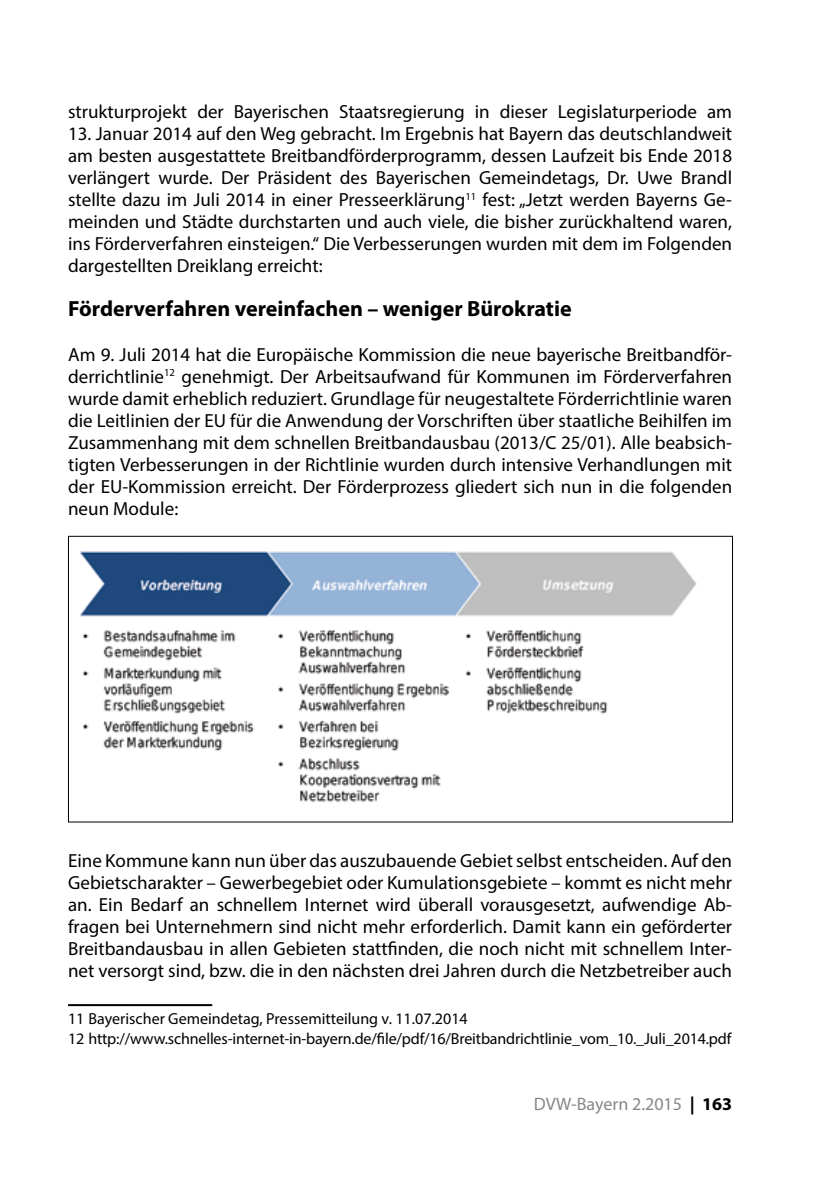
<style>
.page{position:relative;width:840px;height:1191px;background:#fff}
.page>*{position:absolute;margin:0;border:0;box-sizing:border-box;transform-origin:0 0}
.t1{font:700 22px "Myriad Pro";color:#000}
.t2{font:19px/22px "Myriad Pro";color:#000;text-align:justify}
.t3{font:18px "Myriad Pro";color:#868786}
.t4{font:16px/19.2px "Myriad Pro";letter-spacing:-.01em;color:#000}
.s1{font-weight:700;color:#000}
</style>
<div class="page">
<hr style="left:68px;top:1004px;width:144px;height:2px;background:#000">
<img style="left:79px;top:551px;width:618px;height:252px">
<p class="t2" style="left:68px;top:101px;width:665px">strukturprojekt der Bayerischen Staatsregierung in dieser Legislaturperiode am</p>
<p class="t2" style="left:68px;top:123px;width:665px">13. Januar 2014 auf den Weg gebracht. Im Ergebnis hat Bayern das deutschlandweit am besten ausgestattete Breitbandförderprogramm, dessen Laufzeit bis Ende 2018 verlängert wurde. Der Präsident des Bayerischen Gemeindetags, Dr. Uwe Brandl stellte dazu im Juli 2014 in einer Presseerklärung<sup>11</sup> fest: „Jetzt werden Bayerns Ge&shy;meinden und Städte durchstarten und auch viele, die bisher zurückhaltend waren, ins Förderverfahren einsteigen.“ Die Verbesserungen wurden mit dem im Folgenden dargestellten Dreiklang erreicht:</p>
<p class="t1" style="left:68px;top:295px;width:505px">Förderverfahren vereinfachen – weniger Bürokratie</p>
<p class="t2" style="left:68px;top:343px;width:665px">Am 9. Juli 2014 hat die Europäische Kommission die neue bayerische Breitbandför&shy;derrichtlinie<sup>12</sup> genehmigt. Der Arbeitsaufwand für Kommunen im Förderverfahren wurde damit erheblich reduziert. Grundlage für neugestaltete Förderrichtlinie waren die Leitlinien der EU für die Anwendung der Vorschriften über staatliche Beihilfen im Zusammenhang mit dem schnellen Breitbandausbau (2013/C 25/01). Alle beabsich&shy;tigten Verbesserungen in der Richtlinie wurden durch intensive Verhandlungen mit der EU-Kommission erreicht. Der Förderprozess gliedert sich nun in die folgenden neun Module:</p>
<p class="t2" style="left:68px;top:849px;width:665px">Eine Kommune kann nun über das auszubauende Gebiet selbst entscheiden. Auf den Gebietscharakter – Gewerbegebiet oder Kumulationsgebiete – kommt es nicht mehr an. Ein Bedarf an schnellem Internet wird überall vorausgesetzt, aufwendige Ab&shy;fragen bei Unternehmern sind nicht mehr erforderlich. Damit kann ein geförderter Breitbandausbau in allen Gebieten stattfinden, die noch nicht mit schnellem Inter&shy;net versorgt sind, bzw. die in den nächsten drei Jahren durch die Netzbetreiber auch</p>
<p class="t4" style="left:68px;top:1009px;width:664px">11 Bayerischer Gemeindetag, Pressemitteilung v. 11.07.2014<br>12 http://www.schnelles-internet-in-bayern.de/file/pdf/16/Breitbandrichtlinie_vom_10._Juli_2014.pdf</p>
<p class="t3" style="left:533px;top:1093px;width:200px">DVW-Bayern 2.2015 <span class="s1">| 163</span></p>
</div>
